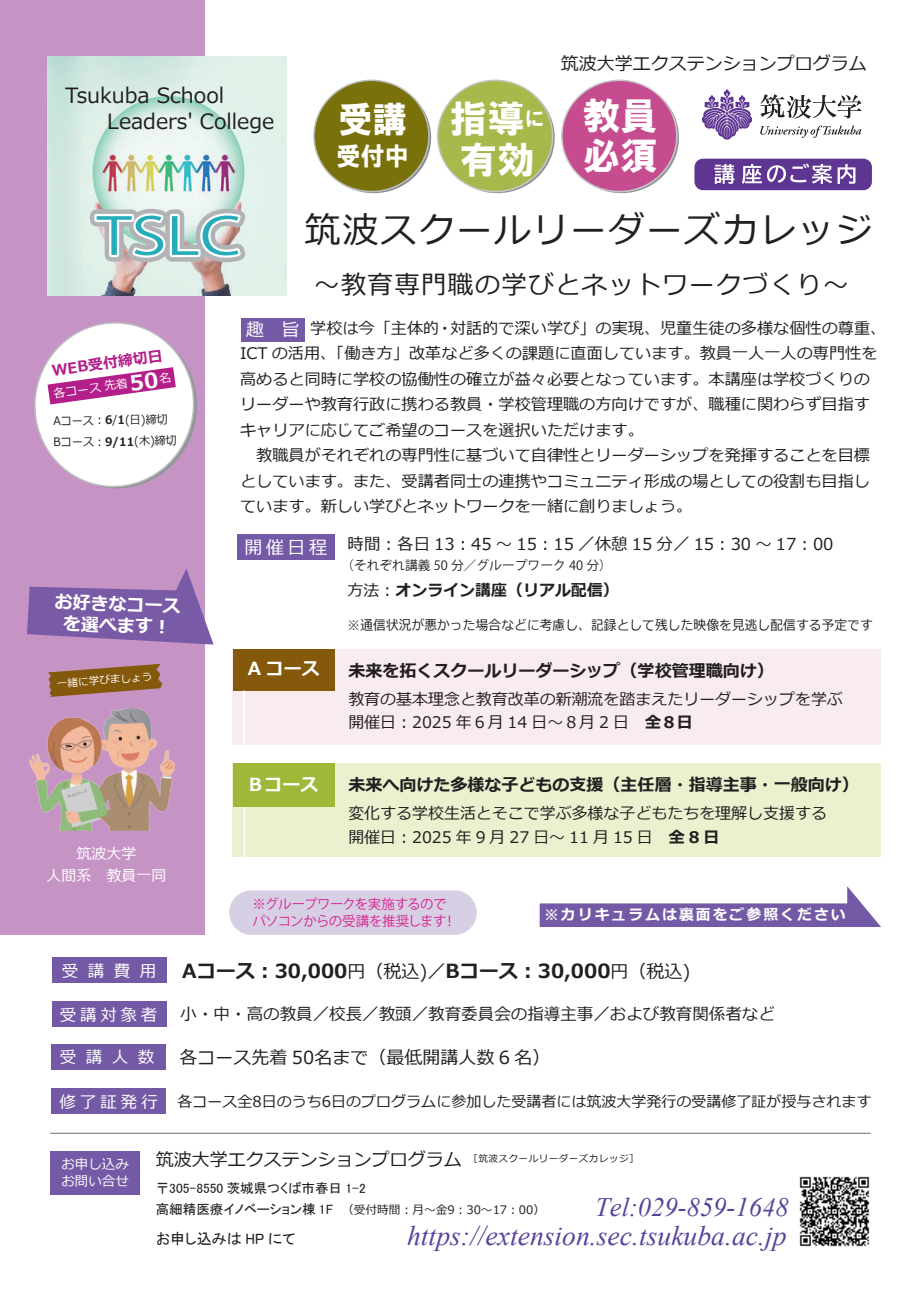
<style>
.page{position:relative;width:919px;height:1289px;background:#fff}
.page>*{position:absolute;margin:0;border:0;box-sizing:border-box;transform-origin:0 0}
.t1{font:37.5px/40.5px "HGS Soei Kakugothic UB";color:#fff}
.t2{font:36.15px "Meiryo";letter-spacing:.05em;color:#231f20}
.t3{font:36px "HGS Soei Kakugothic UB";color:#fff;scale:.95 1}
.t4{font:italic 27.6px "Times New Roman";color:#58439b}
.t5{font:italic 26.55px "Times New Roman";color:#58439b}
.t6{font:25.5px "Meiryo";letter-spacing:.05em;color:#231f20}
.t7{font:25.35px "HGS Soei Kakugothic UB";color:#fff;scale:.95 1}
.t8{font:21px/25.2px "Meiryo";color:#231f20}
.t9{font:700 19.5px "Meiryo";color:#231f20}
.t10{font:18px "Meiryo";color:#231f20}
.t11{font:700 18px/21.3px "Meiryo";color:#fff;text-align:center}
.t12{font:18px "Meiryo";color:#fff}
.t13{font:700 16.95px "Meiryo";color:#231f20}
.t14{font:16.5px "Meiryo";color:#231f20}
.t15{font:16.5px "Meiryo";letter-spacing:.575em;color:#fff}
.t16{font:15.9px/25.5px "Meiryo";color:#231f20}
.t17{font:700 15.9px "Meiryo";color:#231f20}
.t18{font:15px "Meiryo";color:#231f20}
.t19{font:15px/22.4px "Meiryo";color:#fff;text-align:center}
.t20{font:15px "MS P Gothic";color:#231f20}
.t21{font:700 15px "Meiryo UI";color:#b41e8a}
.t22{font:700 14.85px "Meiryo";letter-spacing:.135em;color:#fff}
.t23{font:13.5px "Meiryo";letter-spacing:.015em;color:#231f20;scale:.93 1}
.t24{font:13.5px/17px "Koz Go Pr 6 N";letter-spacing:-.04em;color:#d72291}
.t25{font:13.5px "MS P Gothic";color:#231f20}
.t26{font:13.5px/17px "Meiryo";color:#fff}
.t27{font:12.75px "Koz Go Pr 6 N";color:#231f20}
.t28{font:12px "Meiryo";color:#fff}
.t29{font:11.7px "Meiryo";letter-spacing:-.01em;color:#231f20}
.t30{font:11.7px/21.3px "Meiryo";letter-spacing:-.01em;color:#231f20;scale:.94 1}
.t31{font:10.65px "Meiryo";color:#fff}
.s1{font-size:10.5px}
.s2{font-weight:700}
.s3{font-size:18px;color:#fff}
.s4{font-weight:400}
.s5{font-weight:400;font-size:18px}
.s6{font-style:italic;font-size:16.5px;color:#fff}
.s7{font-family:"MS P Gothic";font-size:13.5px}
</style>
<div class="page">
<div style="left:0;top:0;width:205px;height:934px;background:#c693c5"></div>
<svg style="left:702px;top:89px;width:50px;height:51px"></svg>
<svg style="left:760px;top:125px;width:101px;height:13px"></svg>
<svg style="left:760px;top:94px;width:101px;height:25px"></svg>
<div style="left:694px;top:159px;width:177px;height:31px;background:#5f3592;border-radius:9px"></div>
<svg style="left:714px;top:164px;width:20px;height:20px"></svg>
<svg style="left:741px;top:163px;width:114px;height:21px"></svg>
<hr style="left:50px;top:1132px;width:820px;height:1px;background:#6d6e71">
<svg style="left:564px;top:82px;width:115px;height:111px"></svg>
<div style="left:562px;top:80px;width:114px;height:111px;background:#c64c90;border-radius:50%"></div>
<div style="left:561px;top:80px;width:116px;height:112px;border:2px solid #c5c6c8;border-radius:50%"></div>
<svg style="left:316px;top:82px;width:115px;height:111px"></svg>
<div style="left:314px;top:80px;width:115px;height:111px;background:#79720a;border-radius:50%"></div>
<div style="left:313px;top:80px;width:116px;height:112px;border:2px solid #bcbdc0;border-radius:50%"></div>
<div style="left:237px;top:534px;width:98px;height:26px;background:#745aa6"></div>
<div style="left:233px;top:649px;width:648px;height:95px;background:#f9ecee"></div>
<div style="left:233px;top:649px;width:101px;height:41px;background:#85590b"></div>
<hr style="left:243px;top:690px;width:2px;height:55px;background:#fff">
<svg style="left:48px;top:663px;width:114px;height:34px"></svg>
<div style="left:233px;top:763px;width:648px;height:94px;background:#e9f1ce"></div>
<div style="left:233px;top:763px;width:101px;height:44px;background:#9fb83a"></div>
<hr style="left:244px;top:807px;width:1px;height:50px;background:#fff">
<img style="left:29px;top:708px;width:145px;height:122px">
<div style="left:437px;top:80px;width:115px;height:111px;background:#a5ba4a;border-radius:50%"></div>
<div style="left:437px;top:80px;width:116px;height:112px;border:2px solid #c5c6c8;border-radius:50%"></div>
<svg style="left:27px;top:569px;width:186px;height:75px"></svg>
<div style="left:229px;top:890px;width:248px;height:44px;background:#d7d0e5;border-radius:22px"></div>
<img style="left:48px;top:57px;width:238px;height:238px">
<svg style="left:83px;top:202px;width:173px;height:69px"></svg>
<img style="left:799px;top:1176px;width:71px;height:71px">
<svg style="left:539px;top:886px;width:342px;height:41px"></svg>
<div style="left:51px;top:1151px;width:89px;height:43px;background:#745aa6"></div>
<div style="left:241px;top:318px;width:63px;height:23px;background:#745aa6"></div>
<div style="left:51px;top:1043px;width:115px;height:26px;background:#745aa6"></div>
<div style="left:52px;top:957px;width:115px;height:26px;background:#745aa6"></div>
<div style="left:52px;top:1001px;width:115px;height:25px;background:#745aa6"></div>
<div style="left:51px;top:1088px;width:115px;height:26px;background:#745aa6"></div>
<svg style="left:34px;top:322px;width:163px;height:167px"></svg>
<h3 class="t8" style="left:65px;top:84px;width:210px">Tsukuba School<br>　　Leaders' College</h3>
<h3 class="t3" style="left:338px;top:101px;width:73px">受講</h3>
<h3 class="t7" style="left:336px;top:143px;width:77px">受付中</h3>
<h1 class="t1" style="left:450px;top:98px;width:96px">指導<sup>に</sup>有効</h1>
<p class="t10" style="left:560px;top:51px;width:308px">筑波大学エクステンションプログラム</p>
<h1 class="t1" style="left:582px;top:95px;width:76px">教員必須</h1>
<h2 class="t2" style="left:304px;top:205px;width:569px">筑波スクールリーダーズカレッジ</h2>
<h3 class="t6" style="left:314px;top:267px;width:536px">～教育専門職の学びとネットワークづくり～</h3>
<p class="t21" style="left:51px;top:359px;width:113px;rotate:-7deg">WEB受付締切日</p>
<p class="t28" style="left:52px;top:385px;width:49px;rotate:-8deg">各コース</p>
<p class="t28" style="left:103px;top:377px;width:69px;rotate:-7deg">先着<span class="s1">　　　</span>名</p>
<p class="t30" style="left:53px;top:410px;width:133px">Aコース︓<span class="s2">6</span>/<span class="s2">1</span>(日)締切<br>Bコース︓<span class="s2">9/11</span>(木)締切</p>
<p class="t11" style="left:55px;top:592px;width:127px;rotate:2deg">お好きなコースを選べます︕</p>
<p class="t31" style="left:56px;top:676px;width:97px;rotate:-4deg">一緒に学びましょう</p>
<p class="t19" style="left:46px;top:843px;width:121px">筑波大学<br>人間系　教員一同</p>
<p class="t16" style="left:240px;top:316px;width:647px">　　　　 学校は今「主体的・対話的で深い学び」の実現、児童生徒の多様な個性の尊重、ICT の活用、「働き方」改革など多くの課題に直面しています。教員一人一人の専門性を高めると同時に学校の協働性の確立が益々必要となっています。本講座は学校づくりのリーダーや教育行政に携わる教員・学校管理職の方向けですが、職種に関わらず目指すキャリアに応じてご希望のコースを選択いただけます。<br>　教職員がそれぞれの専門性に基づいて自律性とリーダーシップを発揮することを目標としています。また、受講者同士の連携やコミュニティ形成の場としての役割も目指しています。新しい学びとネットワークを一緒に創りましょう。</p>
<p class="t12" style="left:246px;top:317px;width:55px">趣　旨</p>
<p class="t14" style="left:244px;top:532px;width:590px"><span class="s3">開催日程</span> 時間︓各日 13︓45 ～ 15︓15 ／休憩 15 分／ 15︓30 ～ 17︓00</p>
<p class="t27" style="left:341px;top:558px;width:272px">（それぞれ講義 50 分／グループワーク 40 分）</p>
<p class="t17" style="left:347px;top:579px;width:273px"><span class="s4">方法︓</span>オンライン講座（リアル配信）</p>
<p class="t11" style="left:248px;top:658px;width:73px">A コース</p>
<p class="t11" style="left:246px;top:774px;width:73px">Ｂコース</p>
<p class="t23" style="left:347px;top:615px;width:566px">※通信状況が悪かった場合などに考慮し、記録として残した映像を見逃し配信する予定です</p>
<p class="t13" style="left:348px;top:659px;width:427px">未来を拓くスクールリーダーシップ（学校管理職向け）</p>
<p class="t16" style="left:348px;top:689px;width:496px;line-height:22.5px">教育の基本理念と教育改革の新潮流を踏まえたリーダーシップを学ぶ開催日︓2025 年６月 14 日～８月 2 日　<span class="s2">全８日</span></p>
<p class="t13" style="left:348px;top:773px;width:512px">未来へ向けた多様な子どもの支援（主任層・指導主事・一般向け）</p>
<p class="t16" style="left:348px;top:801px;width:480px;line-height:24px">変化する学校生活とそこで学ぶ多様な子どもたちを理解し支援する開催日︓2025 年 9 月 27 日～ 11 月 15 日　<span class="s2">全8 日</span></p>
<p class="t24" style="left:252px;top:896px;width:205px">※グループワークを実施するのでパソコンからの受講を推奨します！</p>
<p class="t22" style="left:544px;top:904px;width:303px">※カリキュラムは裏面をご参照ください</p>
<p class="t15" style="left:62px;top:959px;width:96px">受講費用</p>
<p class="t9" style="left:182px;top:956px;width:510px">Aコース︓30,000<span class="s5">円（税込)／</span>Bコース︓30,000<span class="s5">円（税込)</span></p>
<p class="t15" style="left:60px;top:1003px;width:99px">受講対象者</p>
<p class="t14" style="left:181px;top:1002px;width:595px">小・中・高の教員／校長／教頭／教育委員会の指導主事／および教育関係者など</p>
<p class="t15" style="left:60px;top:1045px;width:96px">受講人数</p>
<p class="t10" style="left:179px;top:1045px;width:373px">各コース先着 50名まで（最低開講人数 6 名）</p>
<p class="t18" style="left:59px;top:1091px;width:813px"><span class="s6">修了証発行</span> 各コース全8日のうち6日のプログラムに参加した受講者には筑波大学発行の受講修了証が授与されます</p>
<p class="t26" style="left:61px;top:1156px;width:69px">お申し込みお問い合せ</p>
<p class="t10" style="left:156px;top:1147px;width:484px">筑波大学エクステンションプログラム　<sup>［筑波スクールリーダーズカレッジ］</sup></p>
<h3 class="t5" style="left:595px;top:1188px;width:195px">Tel:029-859-1648</h3>
<h3 class="t4" style="left:407px;top:1216px;width:381px">https://extension.sec.tsukuba.ac.jp</h3>
<p class="t25" style="left:156px;top:1181px;width:220px">〒305-8550 茨城県つくば市春日 1-2　</p>
<p class="t20" style="left:156px;top:1231px;width:141px">お申し込みは HP にて</p>
<p class="t29" style="left:156px;top:1201px;width:391px"><span class="s7">高細精医療イノベーション棟 1F</span> （受付時間︓月～金9︓30～17︓00）</p>
</div>
